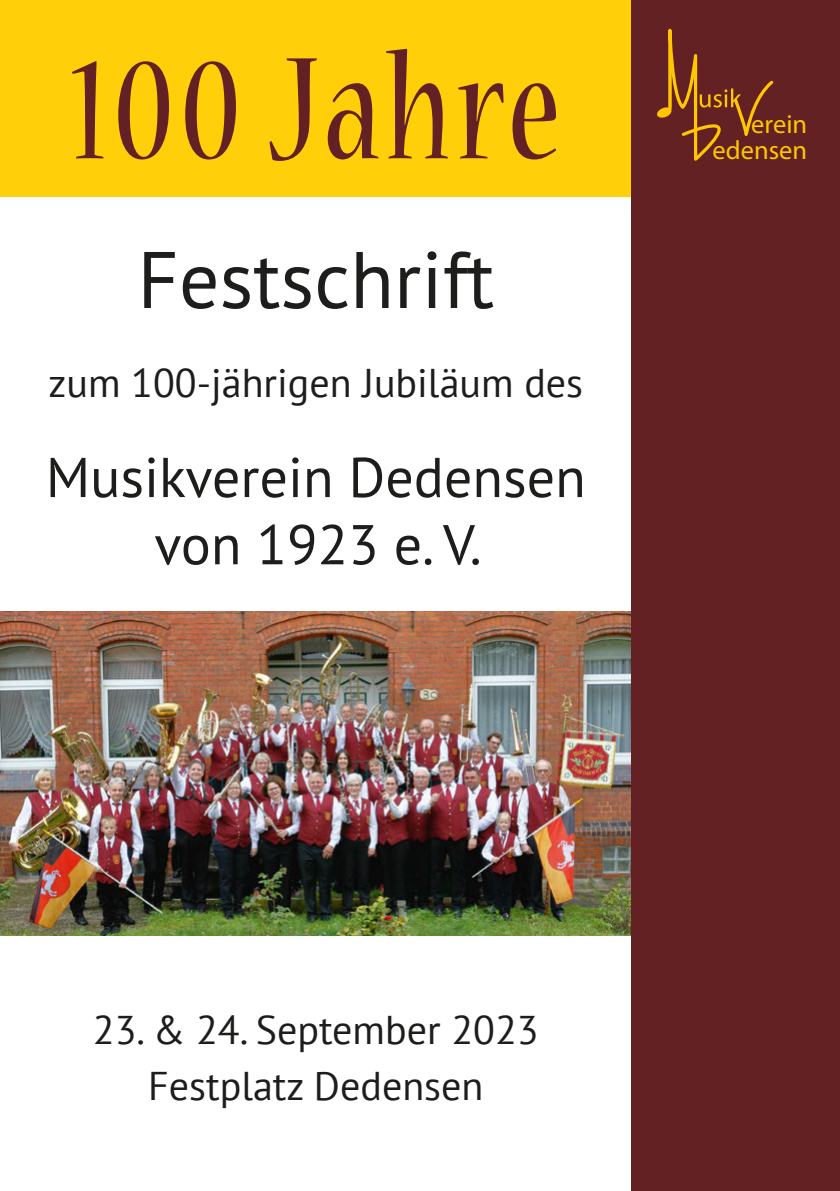
<style>
.page{position:relative;width:840px;height:1191px;background:#fff}
.page>*{position:absolute;margin:0;border:0;box-sizing:border-box;transform-origin:0 0}
.t1{font:condensed 162px "Nueva Std";letter-spacing:.03em;color:#642123}
.t2{font:80px "PT Sans";color:#1d1d1b}
.t3{font:56px/67.2px "PT Sans";color:#1d1d1b;text-align:center}
.t4{font:40px/56.6px "PT Sans";color:#1d1d1b;text-align:center}
.t5{font:26.4px/25.6px "Myriad Pro";color:#fec700;text-align:right}
</style>
<div class="page">
<img style="left:0;top:611px;width:631px;height:324px">
<div style="left:0;top:0;width:839px;height:197px;background:#ffd00a"></div>
<div style="left:631px;top:0;width:208px;height:1191px;background:#642123"></div>
<svg style="left:657px;top:29px;width:116px;height:132px"></svg>
<h1 class="t1" style="left:71px;top:36px;width:490px">100 Jahre</h1>
<h2 class="t2" style="left:137px;top:228px;width:358px">Festschrift</h2>
<p class="t4" style="left:49px;top:353px;width:535px">zum 100-jährigen Jubiläum des</p>
<h3 class="t3" style="left:46px;top:442px;width:541px">Musikverein Dedensen von 1923 e. V.</h3>
<p class="t5" style="left:712px;top:111px;width:96px">erein edensen</p>
<p class="t4" style="left:93px;top:1000px;width:447px">23. &amp; 24. September 2023<br>Festplatz Dedensen</p>
</div>
